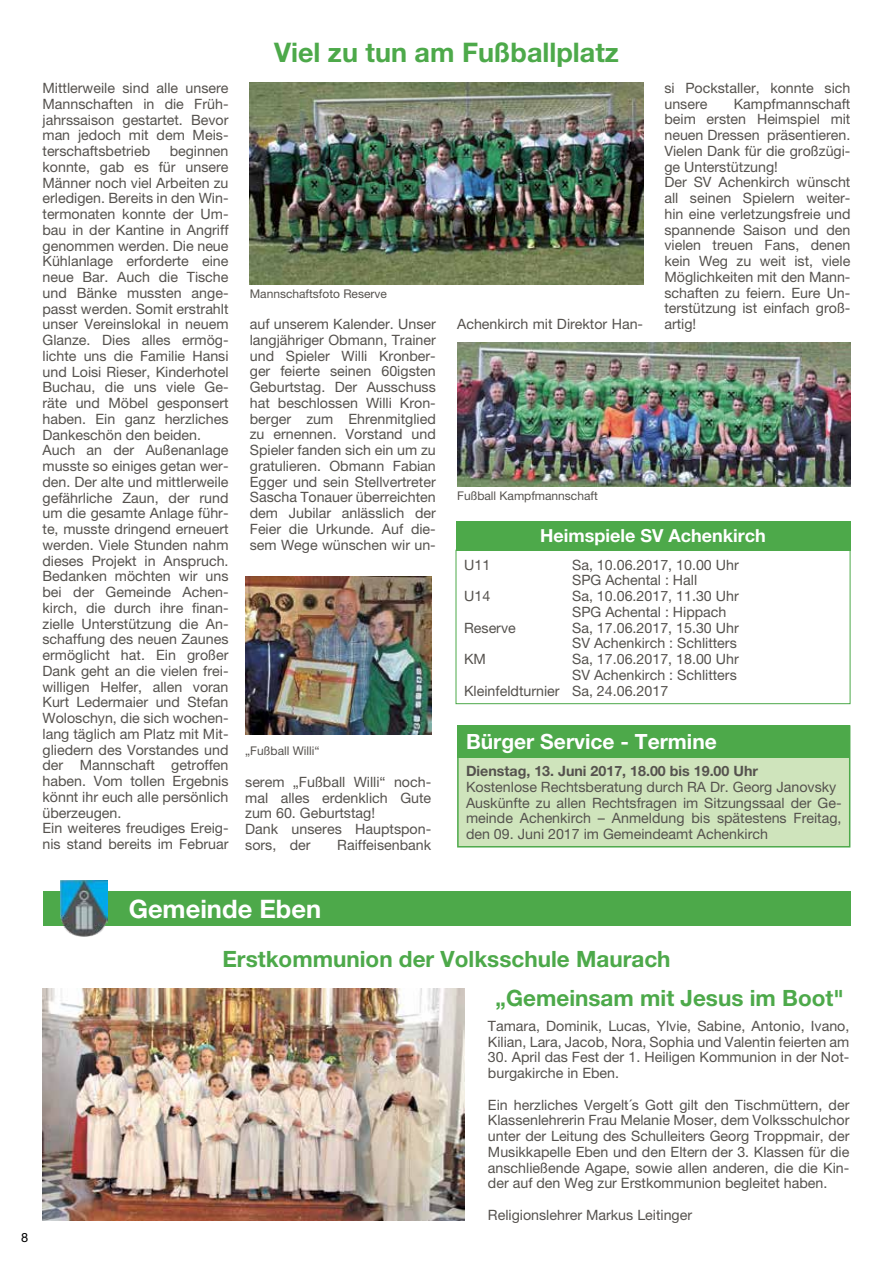
<style>
.page{position:relative;width:893px;height:1263px;background:#fff}
.page>*{position:absolute;margin:0;border:0;box-sizing:border-box;transform-origin:0 0}
.t1{font:700 27px "Helvetica Neue LT Pro";color:#4da94a}
.t2{font:700 25.5px "Helvetica Neue LT Pro";color:#fff}
.t3{font:700 22.5px "Helvetica Neue LT Pro";color:#4da94a}
.t4{font:700 21px "Helvetica Neue LT Pro";color:#fff}
.t5{font:700 18px "Helvetica Neue LT Pro";color:#fff}
.t6{font:14.25px/15.8px "Helvetica Neue LT Pro";color:#55524e}
.t7{font:700 14.25px "Helvetica Neue LT Pro";color:#55524e}
.t8{font:12.75px "Helvetica Neue LT Pro";color:#000}
.t9{font:12px "Helvetica Neue LT Pro";color:#55524e}
</style>
<div class="page">
<div style="left:456px;top:550px;width:394px;height:154px;border:1px solid #4da94a"></div>
<div style="left:456px;top:521px;width:394px;height:30px;background:#4da94a"></div>
<img style="left:250px;top:83px;width:393px;height:202px">
<img style="left:457px;top:342px;width:393px;height:145px">
<img style="left:245px;top:576px;width:186px;height:159px">
<div style="left:44px;top:891px;width:807px;height:35px;background:#4da94a"></div>
<img style="left:61px;top:881px;width:46px;height:55px">
<div style="left:457px;top:725px;width:393px;height:122px;background:#cfe4bc;border:2px solid #4da94a"></div>
<div style="left:457px;top:725px;width:393px;height:32px;background:#4da94a"></div>
<img style="left:43px;top:989px;width:422px;height:231px">
<p class="t6" style="left:43px;top:80px;width:188px;text-align:justify">Mittlerweile sind alle unsere Mannschaften in die Früh&shy;jahrssaison gestartet. Bevor man jedoch mit dem Meis&shy;terschaftsbetrieb</p>
<p class="t6" style="left:43px;top:143px;width:188px;text-indent:127px">beginnen konnte, gab es für unsere<br>Männer noch viel Arbeiten zu erledigen. Bereits in den Win&shy;termonaten konnte der Um&shy;bau in der Kantine in Angriff genommen werden. Die neue<br>Kühlanlage erforderte eine neue Bar. Auch die Tische und Bänke mussten ange&shy;passt werden. Somit erstrahlt unser Vereinslokal in neuem<br>Glanze. Dies alles ermög&shy;lichte uns die Familie Hansi und Loisi Rieser, Kinderhotel<br>Buchau, die uns viele Ge&shy;räte und Möbel gesponsert haben. Ein ganz herzliches<br>Dankeschön den beiden.<br>Auch an der Außenanlage musste so einiges getan wer&shy;den. Der alte und mittlerweile gefährliche Zaun, der rund um die gesamte Anlage führ&shy;te, musste dringend erneuert werden. Viele Stunden nahm dieses Projekt in Anspruch.<br>Bedanken möchten wir uns bei der Gemeinde Achen&shy;kirch, die durch ihre finan&shy;zielle Unterstützung die An&shy;schaffung des neuen Zaunes ermöglicht hat. Ein großer<br>Dank geht an die vielen frei&shy;willigen Helfer, allen voran<br>Kurt Ledermaier und Stefan<br>Woloschyn, die sich wochen&shy;lang täglich am Platz mit Mit&shy;gliedern des Vorstandes und der Mannschaft getroffen haben. Vom tollen Ergebnis könnt ihr euch alle persönlich überzeugen.<br>Ein weiteres freudiges Ereig&shy;nis stand bereits im Februar</p>
<h1 class="t1" style="left:274px;top:35px;width:346px">Viel zu tun am Fußballplatz</h1>
<p class="t6" style="left:664px;top:80px;width:188px">si Pockstaller, konnte sich unsere</p>
<p class="t6" style="left:664px;top:95px;width:188px;text-indent:69px">Kampfmannschaft beim ersten Heimspiel mit neuen Dressen präsentieren.<br>Vielen Dank für die großzügi&shy;ge Unterstützung!<br>Der SV Achenkirch wünscht all seinen Spielern weiter&shy;hin eine verletzungsfreie und spannende Saison und den vielen treuen Fans, denen kein Weg zu weit ist, viele<br>Möglichkeiten mit den Mann&shy;schaften zu feiern. Eure Un&shy;terstützung ist einfach groß&shy;artig!</p>
<p class="t9" style="left:250px;top:286px;width:139px">Mannschaftsfoto Reserve</p>
<p class="t6" style="left:250px;top:316px;width:188px;text-align:justify">auf unserem Kalender. Unser langjähriger Obmann, Trainer und Spieler Willi Kronber&shy;ger feierte seinen 60igsten Geburtstag. Der Ausschuss hat beschlossen Willi Kron&shy;berger zum Ehrenmitglied zu ernennen. Vorstand und Spieler fanden sich ein um zu gratulieren. Obmann Fabian Egger und sein Stellvertreter Sascha Tonauer überreichten dem Jubilar anlässlich der Feier die Urkunde. Auf die&shy;sem Wege wünschen wir un-</p>
<p class="t6" style="left:457px;top:316px;width:188px">Achenkirch mit Direktor Han-</p>
<p class="t9" style="left:457px;top:488px;width:142px">Fußball Kampfmannschaft</p>
<p class="t5" style="left:540px;top:525px;width:227px">Heimspiele SV Achenkirch</p>
<p class="t9" style="left:245px;top:743px;width:76px">„Fußball Willi“</p>
<p class="t6" style="left:245px;top:774px;width:188px">serem „Fußball Willi“ noch&shy;mal alles erdenklich Gute zum 60. Geburtstag!<br>Dank unseres Hauptspon&shy;sors, der</p>
<p class="t6" style="left:337px;top:837px;width:95px">Raiffeisenbank</p>
<p class="t6" style="left:464px;top:556px;width:28px">U11</p>
<p class="t6" style="left:572px;top:556px;width:168px">Sa, 10.06.2017, 10.00 Uhr<br>SPG Achental : Hall</p>
<p class="t6" style="left:464px;top:588px;width:28px">U14</p>
<p class="t6" style="left:572px;top:588px;width:168px">Sa, 10.06.2017, 11.30 Uhr<br>SPG Achental : Hippach</p>
<p class="t6" style="left:464px;top:619px;width:53px">Reserve</p>
<p class="t6" style="left:572px;top:619px;width:168px">Sa, 17.06.2017, 15.30 Uhr<br>SV Achenkirch : Schlitters</p>
<p class="t6" style="left:464px;top:651px;width:23px">KM</p>
<p class="t6" style="left:572px;top:651px;width:168px">Sa, 17.06.2017, 18.00 Uhr</p>
<p class="t6" style="left:572px;top:667px;width:166px">SV Achenkirch : Schlitters</p>
<p class="t6" style="left:464px;top:682px;width:206px">Kleinfeldturnier Sa, 24.06.2017</p>
<h3 class="t4" style="left:466px;top:728px;width:252px">Bürger Service - Termine</h3>
<p class="t7" style="left:466px;top:762px;width:293px">Dienstag, 13. Juni 2017, 18.00 bis 19.00 Uhr</p>
<p class="t6" style="left:466px;top:779px;width:377px">Kostenlose Rechtsberatung durch RA Dr. Georg Janovsky Auskünfte zu allen Rechtsfragen im Sitzungssaal der Ge&shy;meinde Achenkirch – Anmeldung bis spätestens Freitag, den 09. Juni 2017 im Gemeindeamt Achenkirch</p>
<p class="t8" style="left:21px;top:1229px;width:9px">8</p>
<h2 class="t2" style="left:129px;top:893px;width:194px">Gemeinde Eben</h2>
<h3 class="t3" style="left:222px;top:945px;width:450px">Erstkommunion der Volksschule Maurach</h3>
<h3 class="t3" style="left:496px;top:984px;width:350px">„Gemeinsam mit Jesus im Boot"</h3>
<p class="t6" style="left:488px;top:1018px;width:363px">Tamara, Dominik, Lucas, Ylvie, Sabine, Antonio, Ivano,<br>Kilian, Lara, Jacob, Nora, Sophia und Valentin feierten am</p>
<p class="t6" style="left:488px;top:1049px;width:363px">30. April das Fest der 1. Heiligen Kommunion in der Not&shy;burgakirche in Eben.</p>
<p class="t6" style="left:488px;top:1096px;width:363px;text-align:justify">Ein herzliches Vergelt´s Gott gilt den Tischmüttern, der Klassenlehrerin Frau Melanie Moser, dem Volksschulchor unter der Leitung des Schulleiters Georg Troppmair, der Musikkapelle Eben und den Eltern der 3. Klassen für die anschließende Agape, sowie allen anderen, die die Kin&shy;der auf den Weg zur Erstkommunion begleitet haben.</p>
<p class="t6" style="left:488px;top:1207px;width:206px">Religionslehrer Markus Leitinger</p>
</div>
